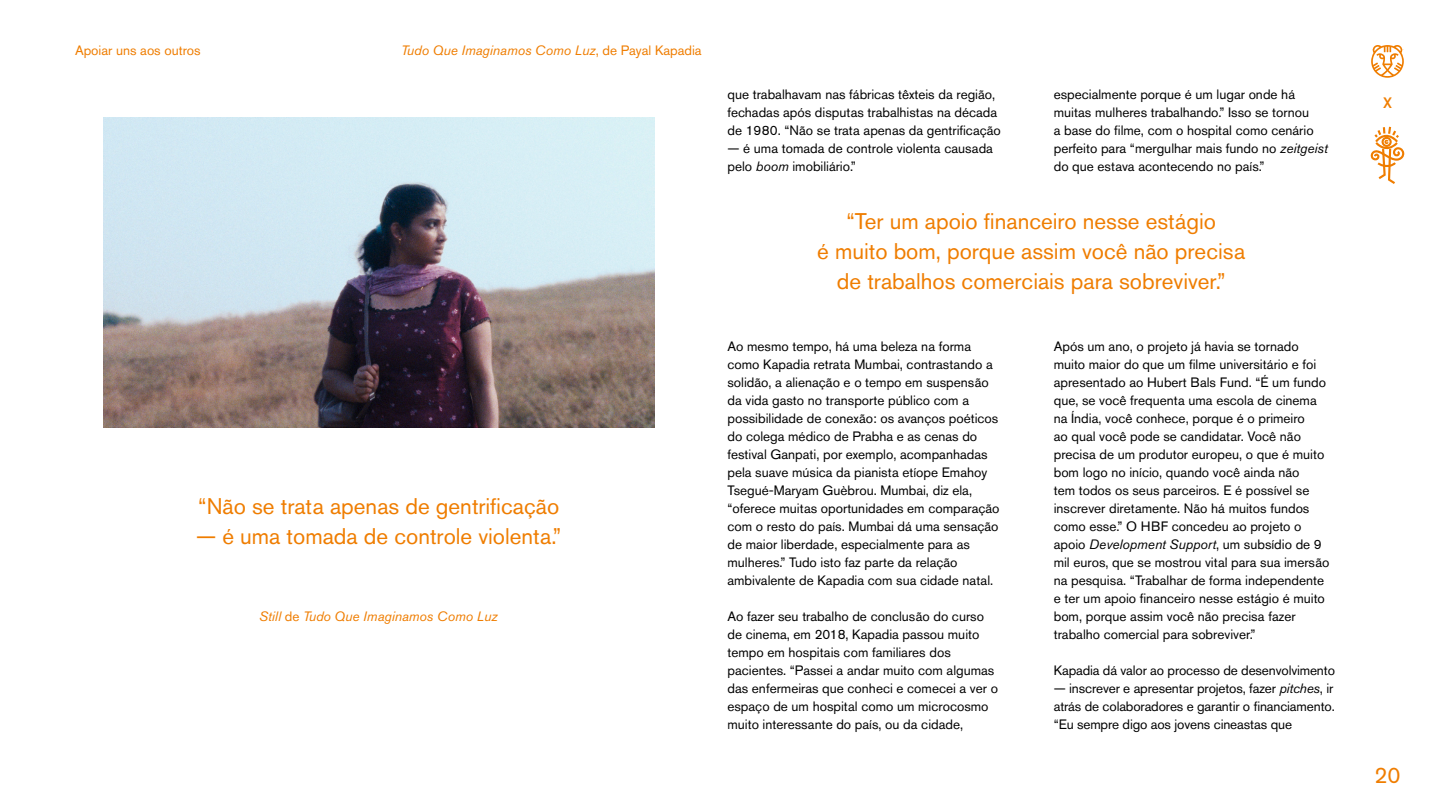
<style>
.page{position:relative;width:1440px;height:810px;background:#fff}
.page>*{position:absolute;margin:0;border:0;box-sizing:border-box;transform-origin:0 0}
.t1{font:22.5px/30px "Akzidenz Grotesk Pro";color:#ef7d00;text-align:center}
.t2{font:13.5px/18px "Akzidenz Grotesk Pro";color:#000}
.t3{font:italic 13.5px "Akzidenz Grotesk Pro";color:#ef7d00}
.t4{font:13.5px "Akzidenz Grotesk Pro";color:#ef7d00}
.s1{font-style:normal}
.s2{font-style:italic}
</style>
<div class="page">
<svg style="left:1371px;top:45px;width:33px;height:33px"></svg>
<svg style="left:1370px;top:127px;width:34px;height:57px"></svg>
<img style="left:103px;top:117px;width:551px;height:310px">
<p class="t4" style="left:75px;top:42px;width:127px">Apoiar uns aos outros</p>
<p class="t3" style="left:401px;top:42px;width:302px">Tudo Que Imaginamos Como Luz<span class="s1">, de Payal Kapadia</span></p>
<h1 class="t1" style="left:198px;top:491px;width:362px">“Não se trata apenas de gentrificação</h1>
<h1 class="t1" style="left:196px;top:521px;width:367px">— é uma tomada de controle violenta.”</h1>
<p class="t3" style="left:259px;top:608px;width:240px">Still <span class="s1">de</span> Tudo Que Imaginamos Como Luz</p>
<p class="t2" style="left:727px;top:85px;width:275px">que trabalhavam nas fábricas têxteis da região, fechadas após disputas trabalhistas na década de 1980. “Não se trata apenas da gentrificação</p>
<p class="t2" style="left:727px;top:139px;width:267px">— é uma tomada de controle violenta causada pelo <span class="s2">boom</span> imobiliário.”</p>
<p class="t2" style="left:1054px;top:85px;width:275px">especialmente porque é um lugar onde há muitas mulheres trabalhando.” Isso se tornou<br>a base do filme, com o hospital como cenário perfeito para “mergulhar mais fundo no <span class="s2">zeitgeist </span>do que estava acontecendo no país.”</p>
<h1 class="t1" style="left:817px;top:207px;width:430px">“Ter um apoio financeiro nesse estágio<br>é muito bom, porque assim você não precisa de trabalhos comerciais para sobreviver.”</h1>
<p class="t2" style="left:727px;top:337px;width:274px">Ao mesmo tempo, há uma beleza na forma como Kapadia retrata Mumbai, contrastando a solidão, a alienação e o tempo em suspensão da vida gasto no transporte público com a possibilidade de conexão: os avanços poéticos do colega médico de Prabha e as cenas do festival Ganpati, por exemplo, acompanhadas pela suave música da pianista etíope Emahoy Tsegué-Maryam Guèbrou. Mumbai, diz ela, “oferece muitas oportunidades em comparação com o resto do país. Mumbai dá uma sensação de maior liberdade, especialmente para as mulheres.” Tudo isto faz parte da relação ambivalente de Kapadia com sua cidade natal.</p>
<p class="t2" style="left:727px;top:607px;width:272px">Ao fazer seu trabalho de conclusão do curso de cinema, em 2018, Kapadia passou muito tempo em hospitais com familiares dos pacientes. “Passei a andar muito com algumas das enfermeiras que conheci e comecei a ver o espaço de um hospital como um microcosmo muito interessante do país, ou da cidade,</p>
<p class="t2" style="left:1054px;top:337px;width:277px">Após um ano, o projeto já havia se tornado muito maior do que um filme universitário e foi apresentado ao Hubert Bals Fund. “É um fundo que, se você frequenta uma escola de cinema na Índia, você conhece, porque é o primeiro<br>ao qual você pode se candidatar. Você não precisa de um produtor europeu, o que é muito bom logo no início, quando você ainda não<br>tem todos os seus parceiros. E é possível se inscrever diretamente. Não há muitos fundos como esse.” O HBF concedeu ao projeto o apoio <span class="s2">Development Support</span>, um subsídio de 9 mil euros, que se mostrou vital para sua imersão na pesquisa. “Trabalhar de forma independente e ter um apoio financeiro nesse estágio é muito bom, porque assim você não precisa fazer trabalho comercial para sobreviver.”</p>
<p class="t2" style="left:1054px;top:661px;width:283px">Kapadia dá valor ao processo de desenvolvimento</p>
<p class="t2" style="left:1054px;top:679px;width:283px;text-align:justify">— inscrever e apresentar projetos, fazer <span class="s2">pitches</span>, ir atrás de colaboradores e garantir o financiamento. “Eu sempre digo aos jovens cineastas que</p>
<h1 class="t1" style="left:1383px;top:85px;width:10px">x</h1>
<h1 class="t1" style="left:1374px;top:760px;width:28px">20</h1>
</div>
